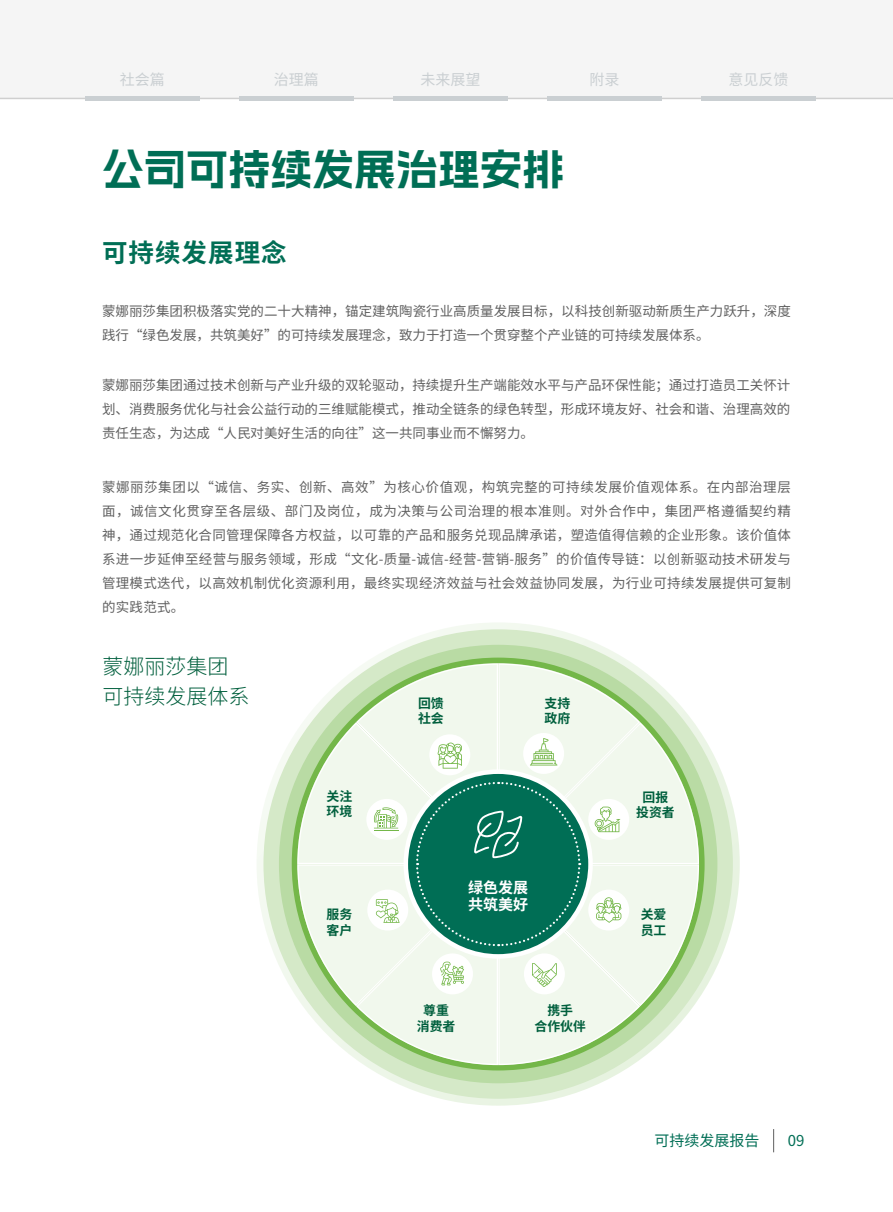
<style>
.page{position:relative;width:893px;height:1212px;background:#fff}
.page>*{position:absolute;margin:0;border:0;box-sizing:border-box;transform-origin:0 0}
.t1{font:700 42px "Alimama Shu Hei Ti";color:#006e55}
.t2{font:700 25.5px "Source Han Sans CN";letter-spacing:.04em;color:#006e55}
.t3{font:300 21px/30px "Source Han Sans CN";color:#005f3d}
.t4{font:15px "Source Han Sans CN";color:#cacfd2}
.t5{font:15px "Source Han Sans CN";color:#006e55}
.t6{font:700 15px/17.7px "Source Han Sans CN";color:#fff}
.t7{font:13.5px/24px "Source Han Sans CN";color:#606060;text-align:justify}
.t8{font:700 12.9px/15.5px "Source Han Sans CN";color:#005f3d}
</style>
<div class="page">
<svg style="left:773px;top:1129px;width:1px;height:23px"></svg>
<div style="left:0;top:0;width:893px;height:98px;background:#f5f5f5"></div>
<hr style="left:0;top:98px;width:893px;height:1px;background:#cfcfcf">
<div style="left:239px;top:96px;width:115px;height:5px;background:#cacfd2"></div>
<div style="left:85px;top:96px;width:115px;height:5px;background:#cacfd2"></div>
<div style="left:393px;top:96px;width:115px;height:5px;background:#cacfd2"></div>
<div style="left:701px;top:96px;width:115px;height:5px;background:#cacfd2"></div>
<div style="left:547px;top:96px;width:115px;height:5px;background:#cacfd2"></div>
<svg style="left:257px;top:622px;width:483px;height:484px"></svg>
<svg style="left:271px;top:637px;width:454px;height:454px;background:#c2dfb0"></svg>
<div style="left:263px;top:629px;width:470px;height:470px;border:15px solid #d5e9c8;border-radius:50%"></div>
<svg style="left:292px;top:658px;width:413px;height:412px"></svg>
<svg style="left:297px;top:663px;width:402px;height:402px"></svg>
<p class="t4" style="left:120px;top:71px;width:46px">社会篇</p>
<p class="t4" style="left:274px;top:71px;width:46px">治理篇</p>
<p class="t4" style="left:420px;top:71px;width:61px">未来展望</p>
<p class="t4" style="left:589px;top:71px;width:31px">附录</p>
<p class="t4" style="left:728px;top:71px;width:61px">意见反馈</p>
<h1 class="t1" style="left:102px;top:148px;width:463px">公司可持续发展治理安排</h1>
<h2 class="t2" style="left:102px;top:239px;width:186px">可持续发展理念</h2>
<p class="t7" style="left:102px;top:300px;width:690px">蒙娜丽莎集团积极落实党的二十大精神，锚定建筑陶瓷行业高质量发展目标，以科技创新驱动新质生产力跃升，深度践行“绿色发展，共筑美好”的可持续发展理念，致力于打造一个贯穿整个产业链的可持续发展体系。</p>
<p class="t7" style="left:102px;top:373px;width:690px">蒙娜丽莎集团通过技术创新与产业升级的双轮驱动，持续提升生产端能效水平与产品环保性能；通过打造员工关怀计划、消费服务优化与社会公益行动的三维赋能模式，推动全链条的绿色转型，形成环境友好、社会和谐、治理高效的责任生态，为达成“人民对美好生活的向往”这一共同事业而不懈努力。</p>
<p class="t7" style="left:102px;top:475px;width:690px">蒙娜丽莎集团以“诚信、务实、创新、高效”为核心价值观，构筑完整的可持续发展价值观体系。在内部治理层面，诚信文化贯穿至各层级、部门及岗位，成为决策与公司治理的根本准则。对外合作中，集团严格遵循契约精神，通过规范化合同管理保障各方权益，以可靠的产品和服务兑现品牌承诺，塑造值得信赖的企业形象。该价值体系进一步延伸至经营与服务领域，形成“文化-质量-诚信-经营-营销-服务”的价值传导链：以创新驱动技术研发与管理模式迭代，以高效机制优化资源利用，最终实现经济效益与社会效益协同发展，为行业可持续发展提供可复制的实践范式。</p>
<h3 class="t3" style="left:103px;top:652px;width:148px">蒙娜丽莎集团可持续发展体系</h3>
<p class="t8" style="left:326px;top:788px;width:27px">关注环境</p>
<p class="t8" style="left:326px;top:907px;width:27px">服务客户</p>
<p class="t8" style="left:418px;top:696px;width:27px">回馈社会</p>
<p class="t8" style="left:544px;top:696px;width:27px">支持政府</p>
<p class="t6" style="left:468px;top:878px;width:62px">绿色发展共筑美好</p>
<p class="t8" style="left:417px;top:1003px;width:40px;text-align:center">尊重消费者</p>
<p class="t8" style="left:534px;top:1003px;width:53px;text-align:center">携手<br>合作伙伴</p>
<p class="t8" style="left:636px;top:789px;width:40px;text-align:center">回报投资者</p>
<p class="t8" style="left:641px;top:907px;width:27px">关爱员工</p>
<p class="t5" style="left:654px;top:1132px;width:106px">可持续发展报告</p>
<p class="t5" style="left:788px;top:1132px;width:18px">09</p>
</div>
